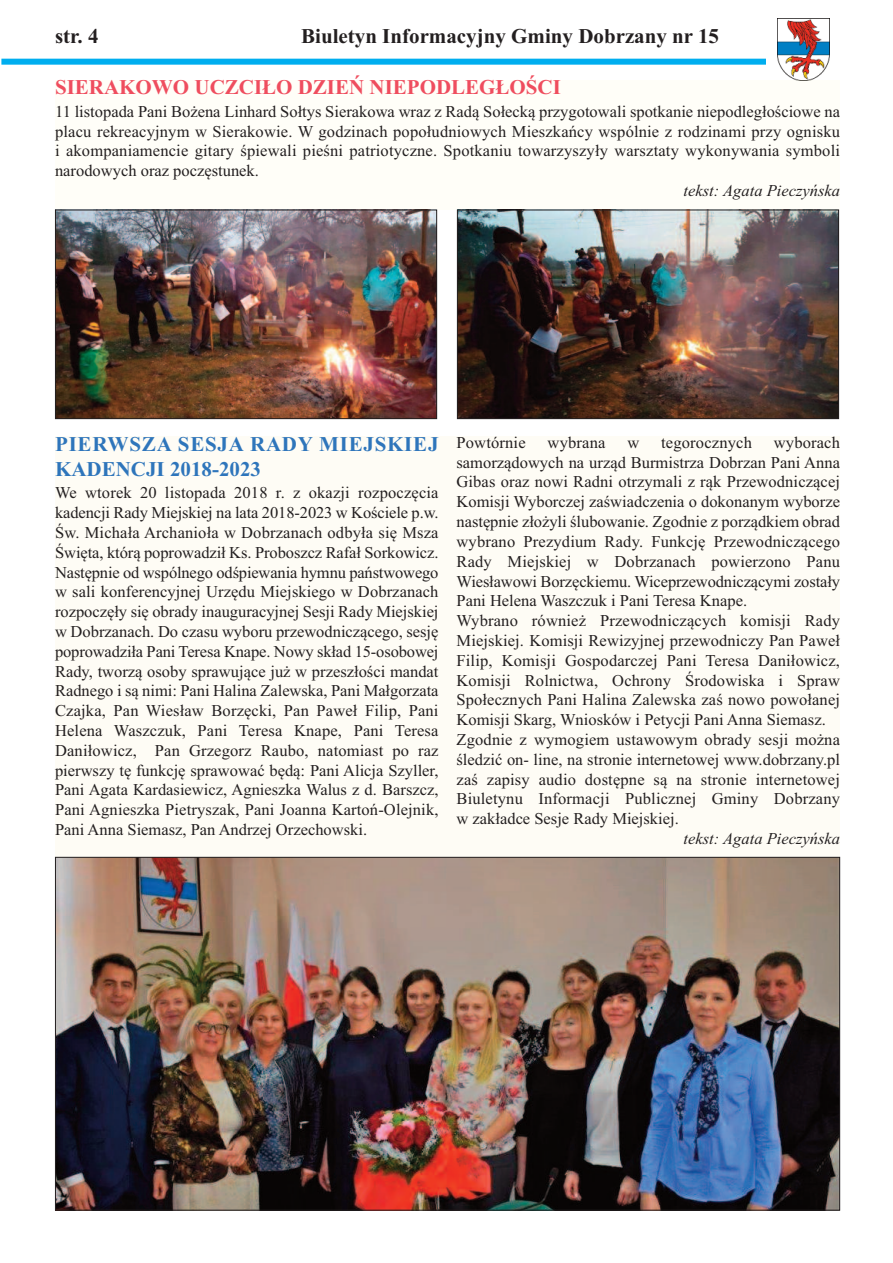
<style>
.page{position:relative;width:893px;height:1263px;background:#fff}
.page>*{position:absolute;margin:0;border:0;box-sizing:border-box;transform-origin:0 0}
.t1{font:700 21px/25.2px "Times New Roman";letter-spacing:.035em;color:#2e75bb}
.t2{font:700 21px "Times New Roman";color:#231f20}
.t3{font:700 21px "Times New Roman";color:#ef4d5e}
.t4{font:16.5px/19.8px "Times New Roman";letter-spacing:.005em;color:#231f20;text-align:justify}
.t5{font:italic 16.5px "Times New Roman";color:#231f20}
</style>
<div class="page">
<div style="left:1px;top:59px;width:766px;height:6px;background:#00aeef"></div>
<img style="left:777px;top:19px;width:53px;height:61px">
<div style="left:55px;top:80px;width:785px;height:130px;background:#fffef8"></div>
<img style="left:57px;top:212px;width:378px;height:205px">
<div style="left:55px;top:210px;width:382px;height:209px;border:1px solid #231f20"></div>
<img style="left:459px;top:212px;width:378px;height:205px">
<div style="left:457px;top:210px;width:382px;height:209px;border:1px solid #231f20"></div>
<div style="left:55px;top:436px;width:785px;height:421px;background:#fefcf5"></div>
<img style="left:57px;top:859px;width:781px;height:349px">
<p class="t2" style="left:55px;top:23px;width:45px">str. 4</p>
<p class="t2" style="left:301px;top:23px;width:419px">Biuletyn Informacyjny Gminy Dobrzany nr 15</p>
<p class="t3" style="left:55px;top:75px;width:507px">SIERAKOWO UCZCIŁO DZIEŃ NIEPODLEGŁOŚCI</p>
<p class="t4" style="left:55px;top:101px;width:786px">11 listopada Pani Bożena Linhard Sołtys Sierakowa wraz z Radą Sołecką przygotowali spotkanie niepodległościowe na placu rekreacyjnym w Sierakowie. W godzinach popołudniowych Mieszkańcy wspólnie z rodzinami przy ognisku i akompaniamencie gitary śpiewali pieśni patriotyczne. Spotkaniu towarzyszyły warsztaty wykonywania symboli narodowych oraz poczęstunek.</p>
<p class="t5" style="left:684px;top:181px;width:158px">tekst: Agata Pieczyńska</p>
<p class="t1" style="left:55px;top:431px;width:385px">PIERWSZA SESJA RADY MIEJSKIEJ<br>KADENCJI 2018-2023</p>
<p class="t4" style="left:55px;top:483px;width:385px">We wtorek 20 listopada 2018 r. z okazji rozpoczęcia kadencji Rady Miejskiej na lata 2018-2023 w Kościele p.w.<br>Św. Michała Archanioła w Dobrzanach odbyła się Msza Święta, którą poprowadził Ks. Proboszcz Rafał Sorkowicz.<br>Następnie od wspólnego odśpiewania hymnu państwowego w sali konferencyjnej Urzędu Miejskiego w Dobrzanach rozpoczęły się obrady inauguracyjnej Sesji Rady Miejskiej w Dobrzanach. Do czasu wyboru przewodniczącego, sesję poprowadziła Pani Teresa Knape. Nowy skład 15-osobowej Rady, tworzą osoby sprawujące już w przeszłości mandat Radnego i są nimi: Pani Halina Zalewska, Pani Małgorzata Czajka, Pan Wiesław Borzęcki, Pan Paweł Filip, Pani Helena Waszczuk, Pani Teresa Knape, Pani Teresa Daniłowicz, Pan Grzegorz Raubo, natomiast po raz pierwszy tę funkcję sprawować będą: Pani Alicja Szyller, Pani Agata Kardasiewicz, Agnieszka Walus z d. Barszcz, Pani Agnieszka Pietryszak, Pani Joanna Kartoń-Olejnik, Pani Anna Siemasz, Pan Andrzej Orzechowski.</p>
<p class="t4" style="left:457px;top:432px;width:385px;text-align:left;text-indent:317px">wyborach samorządowych na urząd Burmistrza Dobrzan Pani Anna Gibas oraz nowi Radni otrzymali z rąk Przewodniczącej Komisji Wyborczej zaświadczenia o dokonanym wyborze następnie złożyli ślubowanie. Zgodnie z porządkiem obrad wybrano Prezydium Rady. Funkcję Przewodniczącego Rady Miejskiej w Dobrzanach powierzono Panu Wiesławowi Borzęckiemu. Wiceprzewodniczącymi zostały Pani Helena Waszczuk i Pani Teresa Knape.<br>Wybrano również Przewodniczących komisji Rady Miejskiej. Komisji Rewizyjnej przewodniczy Pan Paweł Filip, Komisji Gospodarczej Pani Teresa Daniłowicz, Komisji Rolnictwa, Ochrony Środowiska i Spraw Społecznych Pani Halina Zalewska zaś nowo powołanej Komisji Skarg, Wniosków i Petycji Pani Anna Siemasz.<br>Zgodnie z wymogiem ustawowym obrady sesji można śledzić on- line, na stronie internetowej www.dobrzany.pl zaś zapisy audio dostępne są na stronie internetowej Biuletynu Informacji Publicznej Gminy Dobrzany w zakładce Sesje Rady Miejskiej.</p>
<p class="t5" style="left:684px;top:829px;width:158px">tekst: Agata Pieczyńska</p>
<p class="t4" style="left:457px;top:432px;width:71px">Powtórnie</p>
<p class="t4" style="left:548px;top:432px;width:59px">wybrana</p>
<p class="t4" style="left:627px;top:432px;width:13px">w</p>
<p class="t4" style="left:661px;top:432px;width:92px">tegorocznych</p>
</div>
